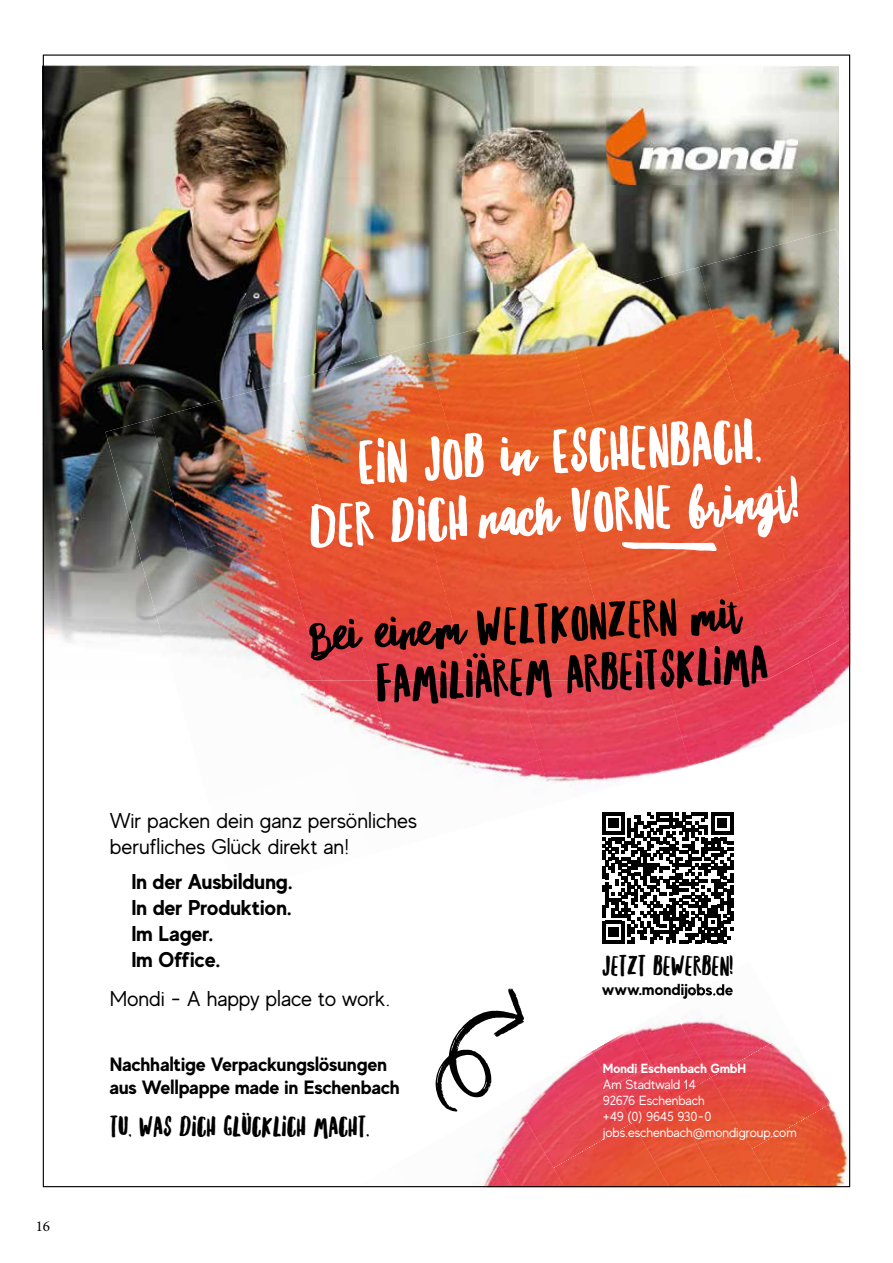
<style>
.page{position:relative;width:893px;height:1263px;background:#fff}
.page>*{position:absolute;margin:0;border:0;box-sizing:border-box;transform-origin:0 0}
.t1{font:63.6px/61.2px "Northern Soul Caps";color:#fff;text-align:center}
.t2{font:54.45px "Northern Soul Script";color:#000}
.t3{font:54.45px "Northern Soul Caps";color:#000}
.t4{font:29.4px "Northern Soul Caps";color:#000}
.t5{font:28.95px "Northern Soul Caps";color:#000}
.t6{font:21.45px/25.7px "MADE Evolve Sans";color:#000}
.t7{font:700 21.45px/25.7px "MADE Evolve Sans";color:#000}
.t8{font:700 19.2px/23.1px "MADE Evolve Sans";color:#000}
.t9{font:700 15.9px "MADE Evolve Sans";color:#000}
.t10{font:15px "Minion Pro";color:#000}
.t11{font:13.2px/15.9px "MADE Evolve Sans";color:#fff}
.t12{font:700 13.2px "MADE Evolve Sans";color:#fff}
.s1{font-family:"Northern Soul Script"}
.s2{font-family:"Northern Soul Caps"}
</style>
<div class="page">
<svg style="left:435px;top:988px;width:89px;height:123px"></svg>
<img style="left:45px;top:66px;width:325px;height:283px">
<img style="left:370px;top:66px;width:282px;height:236px">
<img style="left:652px;top:66px;width:187px;height:47px">
<img style="left:793px;top:113px;width:46px;height:116px">
<img style="left:652px;top:184px;width:141px;height:70px">
<img style="left:652px;top:254px;width:47px;height:13px">
<img style="left:370px;top:302px;width:192px;height:41px">
<img style="left:45px;top:349px;width:232px;height:95px">
<img style="left:277px;top:349px;width:10px;height:32px">
<img style="left:45px;top:444px;width:60px;height:199px">
<img style="left:839px;top:347px;width:9px;height:69px">
<img style="left:839px;top:416px;width:9px;height:178px">
<img style="left:288px;top:681px;width:34px;height:30px">
<img style="left:416px;top:681px;width:102px;height:78px">
<img style="left:322px;top:681px;width:94px;height:75px">
<img style="left:827px;top:594px;width:21px;height:103px">
<img style="left:518px;top:681px;width:172px;height:108px">
<img style="left:666px;top:681px;width:161px;height:85px">
<img style="left:433px;top:759px;width:120px;height:30px">
<img style="left:699px;top:229px;width:140px;height:143px">
<img style="left:562px;top:267px;width:174px;height:105px">
<img style="left:425px;top:305px;width:174px;height:67px">
<img style="left:288px;top:343px;width:174px;height:146px">
<img style="left:151px;top:381px;width:174px;height:146px">
<img style="left:105px;top:419px;width:119px;height:220px">
<img style="left:416px;top:372px;width:423px;height:124px">
<img style="left:279px;top:489px;width:175px;height:159px">
<img style="left:188px;top:527px;width:134px;height:154px">
<img style="left:703px;top:420px;width:136px;height:144px">
<img style="left:566px;top:458px;width:174px;height:106px">
<img style="left:429px;top:496px;width:174px;height:127px">
<img style="left:362px;top:623px;width:104px;height:58px">
<img style="left:316px;top:648px;width:55px;height:33px">
<img style="left:466px;top:564px;width:373px;height:117px">
<img style="left:592px;top:612px;width:247px;height:69px">
<svg style="left:622px;top:542px;width:95px;height:9px"></svg>
<svg style="left:602px;top:812px;width:131px;height:131px"></svg>
<img style="left:774px;top:1106px;width:74px;height:79px">
<div style="left:722px;top:1149px;width:52px;height:36px;background:#e75a2e"></div>
<img style="left:632px;top:1100px;width:90px;height:85px">
<img style="left:711px;top:1047px;width:120px;height:102px">
<img style="left:565px;top:1123px;width:104px;height:62px">
<img style="left:473px;top:1097px;width:92px;height:88px">
<img style="left:711px;top:1014px;width:79px;height:64px">
<img style="left:632px;top:1013px;width:79px;height:87px">
<img style="left:512px;top:1051px;width:120px;height:117px">
<img style="left:473px;top:1119px;width:39px;height:66px">
<img style="left:591px;top:1029px;width:60px;height:58px">
<img style="left:684px;top:984px;width:49px;height:15px">
<svg style="left:725px;top:971px;width:8px;height:5px"></svg>
<img style="left:606px;top:108px;width:192px;height:76px">
<p class="t10" style="left:36px;top:1216px;width:16px">16</p>
<h1 class="t1" style="left:304px;top:433px;width:492px;rotate:-3deg">EIN JOB <span class="s1">in</span> ESCHENBACH,<br>DER DICH <span class="s1">nach</span> VORNE <span class="s1">bringt</span>!</h1>
<h2 class="t2" style="left:306px;top:603px;width:433px;rotate:-3deg">Bei einem <span class="s2">WELTKONZERN</span> mit</h2>
<h2 class="t3" style="left:374px;top:652px;width:394px;rotate:-3deg">FAMILIÄREM ARBEITSKLIMA</h2>
<p class="t6" style="left:110px;top:807px;width:309px">Wir packen dein ganz persönliches berufliches Glück direkt an!</p>
<p class="t7" style="left:131px;top:868px;width:163px">In der Ausbildung.<br>In der Produktion.<br>Im Lager.<br>Im Office.</p>
<p class="t6" style="left:110px;top:985px;width:282px">Mondi - A happy place to work.</p>
<p class="t8" style="left:110px;top:1052px;width:292px">Nachhaltige Verpackungslösungen aus Wellpappe made in Eschenbach</p>
<h3 class="t4" style="left:110px;top:1110px;width:261px">TU, WAS DICH GLÜCKLICH MACHT.</h3>
<h3 class="t5" style="left:602px;top:949px;width:132px">JETZT BEWERBEN!</h3>
<p class="t9" style="left:602px;top:980px;width:132px">www.mondijobs.de</p>
<p class="t12" style="left:603px;top:1060px;width:145px">Mondi Eschenbach GmbH</p>
<p class="t11" style="left:603px;top:1076px;width:195px">Am Stadtwald 14<br>92676 Eschenbach<br>+49 (0) 9645 930-0 jobs.eschenbach@mondigroup.com</p>
</div>
